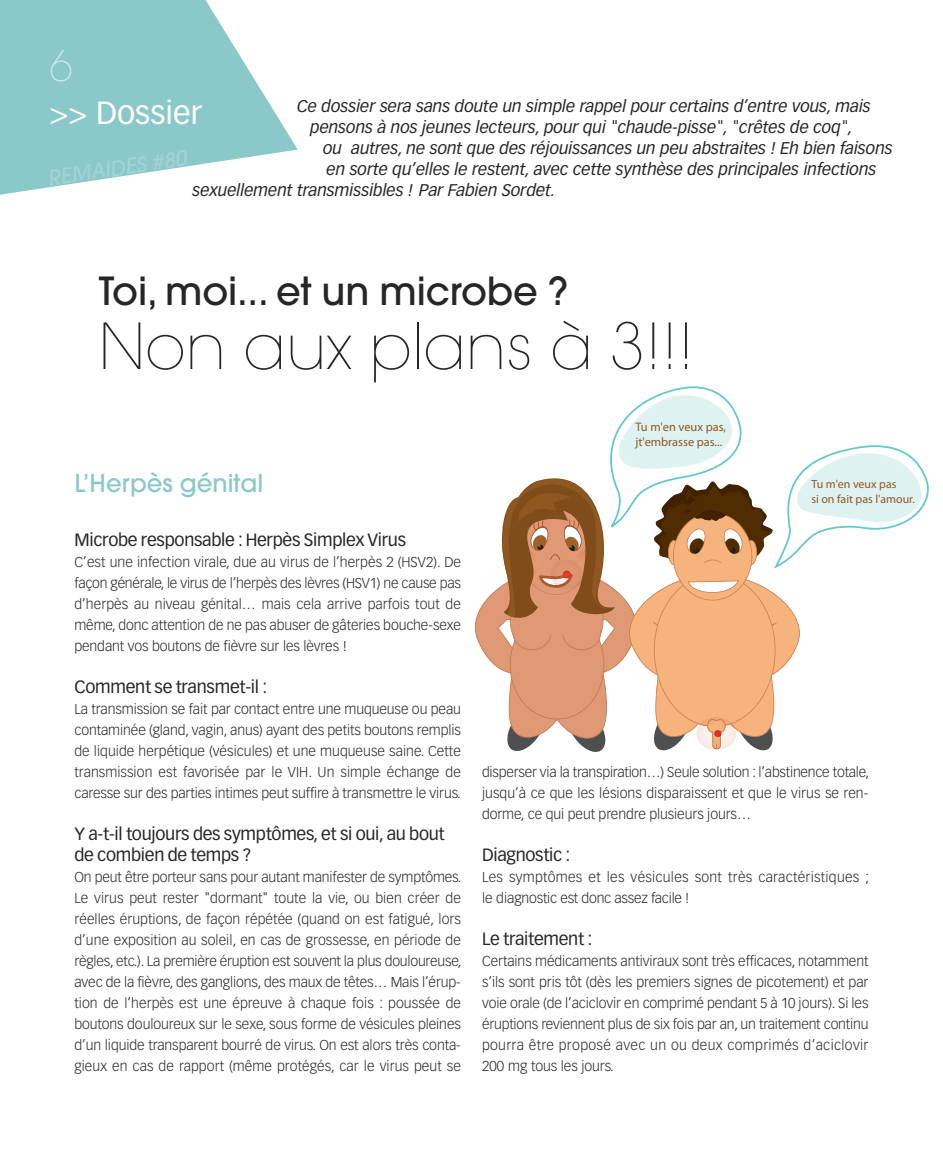
<style>
.page{position:relative;width:943px;height:1166px;background:#fff}
.page>*{position:absolute;margin:0;border:0;box-sizing:border-box;transform-origin:0 0}
.t1{font:200 63px "Avant Garde";color:#272627}
.t2{font:200 42px "Avant Garde";color:#d9edee}
.t3{font:500 38.5px "Avant Garde";letter-spacing:-.005em;color:#272627}
.t4{font:31.5px "Vectora LH";color:#fff}
.t5{font:500 24.5px "Avant Garde";color:#8bc8ca}
.t6{font:italic 500 21px "Avant Garde";color:#a2d3d5}
.t7{font:17.5px/21px "Vectora LH";letter-spacing:-.015em;color:#272627}
.t8{font:italic 16.62px/21px "Vectora LH";letter-spacing:-.005em;color:#272627;text-align:center}
.t9{font:300 14px/21px "Vectora LH";letter-spacing:-.005em;color:#272627;text-align:justify}
.t10{font:300 14px/21px "Vectora LH";letter-spacing:.02em;color:#272627}
.t11{font:12.42px/14.9px "Myriad Pro";color:#905721}
.t12{font:11.9px/14.3px "Myriad Pro";color:#905721}
.s1{font-style:inherit}
</style>
<div class="page">
<svg style="left:0;top:0;width:298px;height:195px;fill:#8bc8ca"></svg>
<svg style="left:474px;top:386px;width:455px;height:366px"></svg>
<h2 class="t2" style="left:50px;top:50px;width:25px">6</h2>
<h3 class="t4" style="left:50px;top:99px;width:154px">&gt;&gt; Dossier</h3>
<h3 class="t6" style="left:47px;top:170px;width:141px;rotate:-8deg">REMAIDES #80</h3>
<p class="t8" style="left:297px;top:97px;width:575px">Ce dossier sera sans doute un simple rappel pour certains d’entre vous, mais pensons à nos jeunes lecteurs, pour qui "chaude-pisse", "crêtes de coq",</p>
<p class="t8" style="left:323px;top:139px;width:571px">ou autres, ne sont que des réjouissances un peu abstraites ! Eh bien faisons</p>
<p class="t8" style="left:326px;top:160px;width:551px">en sorte qu’elles le restent, avec cette synthèse des principales infections</p>
<p class="t8" style="left:192px;top:181px;width:367px">sexuellement transmissibles ! <span class="s1">ParFabienSordet.</span></p>
<h3 class="t3" style="left:99px;top:276px;width:471px">Toi, moi... et un microbe ?</h3>
<h1 class="t1" style="left:99px;top:322px;width:597px">Non aux plans à 3!!!</h1>
<h3 class="t5" style="left:74px;top:474px;width:190px">L’Herpès génital</h3>
<p class="t7" style="left:74px;top:530px;width:333px">Microbe responsable : Herpès Simplex Virus</p>
<p class="t9" style="left:74px;top:552px;width:388px">C’est une infection virale, due au virus de l’herpès 2 (HSV2). De façon générale, le virus de l’herpès des lèvres (HSV1) ne cause pas d’herpès au niveau génital… mais cela arrive parfois tout de même, donc attention de ne pas abuser de gâteries bouche-sexe pendant vos boutons de fièvre sur les lèvres !</p>
<p class="t7" style="left:74px;top:677px;width:194px">Comment se transmet-il :</p>
<p class="t9" style="left:74px;top:699px;width:388px">La transmission se fait par contact entre une muqueuse ou peau contaminée (gland, vagin, anus) ayant des petits boutons remplis de liquide herpétique (vésicules) et une muqueuse saine. Cette transmission est favorisée par le VIH. Un simple échange de caresse sur des parties intimes peut suffire à transmettre le virus.</p>
<p class="t7" style="left:74px;top:824px;width:372px">Y a-t-il toujours des symptômes, et si oui, au bout de combien de temps ?</p>
<p class="t9" style="left:74px;top:867px;width:388px">On peut être porteur sans pour autant manifester de symptômes.<br>Le virus peut rester "dormant" toute la vie, ou bien créer de réelles éruptions, de façon répétée (quand on est fatigué, lors d’une exposition au soleil, en cas de grossesse, en période de règles, etc.). La première éruption est souvent la plus douloureuse, avec de la fièvre, des ganglions, des maux de têtes… Mais l’érup&shy;tion de l’herpès est une épreuve à chaque fois : poussée de boutons douloureux sur le sexe, sous forme de vésicules pleines d’un liquide transparent bourré de virus. On est alors très conta&shy;gieux en cas de rapport (même protégés, car le virus peut se</p>
<p class="t11" style="left:635px;top:420px;width:92px">Tu m'en veux pas, jt'embrasse pas...</p>
<p class="t12" style="left:811px;top:478px;width:105px">Tu m'en veux pas<br>si on fait pas l'amour.</p>
<p class="t9" style="left:482px;top:762px;width:388px">disperser via la transpiration…) Seule solution : l’abstinence totale, jusqu’à ce que les lésions disparaissent et que le virus se ren&shy;dorme, ce qui peut prendre plusieurs jours…</p>
<p class="t7" style="left:482px;top:845px;width:90px">Diagnostic :</p>
<p class="t10" style="left:482px;top:867px;width:388px">Les symptômes et les vésicules sont très caractéristiques ; le diagnostic est donc assez facile !</p>
<p class="t7" style="left:482px;top:929px;width:112px">Le traitement :</p>
<p class="t9" style="left:482px;top:951px;width:388px">Certains médicaments antiviraux sont très efficaces, notamment s’ils sont pris tôt (dès les premiers signes de picotement) et par voie orale (de l’aciclovir en comprimé pendant 5 à 10 jours). Si les éruptions reviennent plus de six fois par an, un traitement continu pourra être proposé avec un ou deux comprimés d’aciclovir 200 mg tous les jours.</p>
</div>
